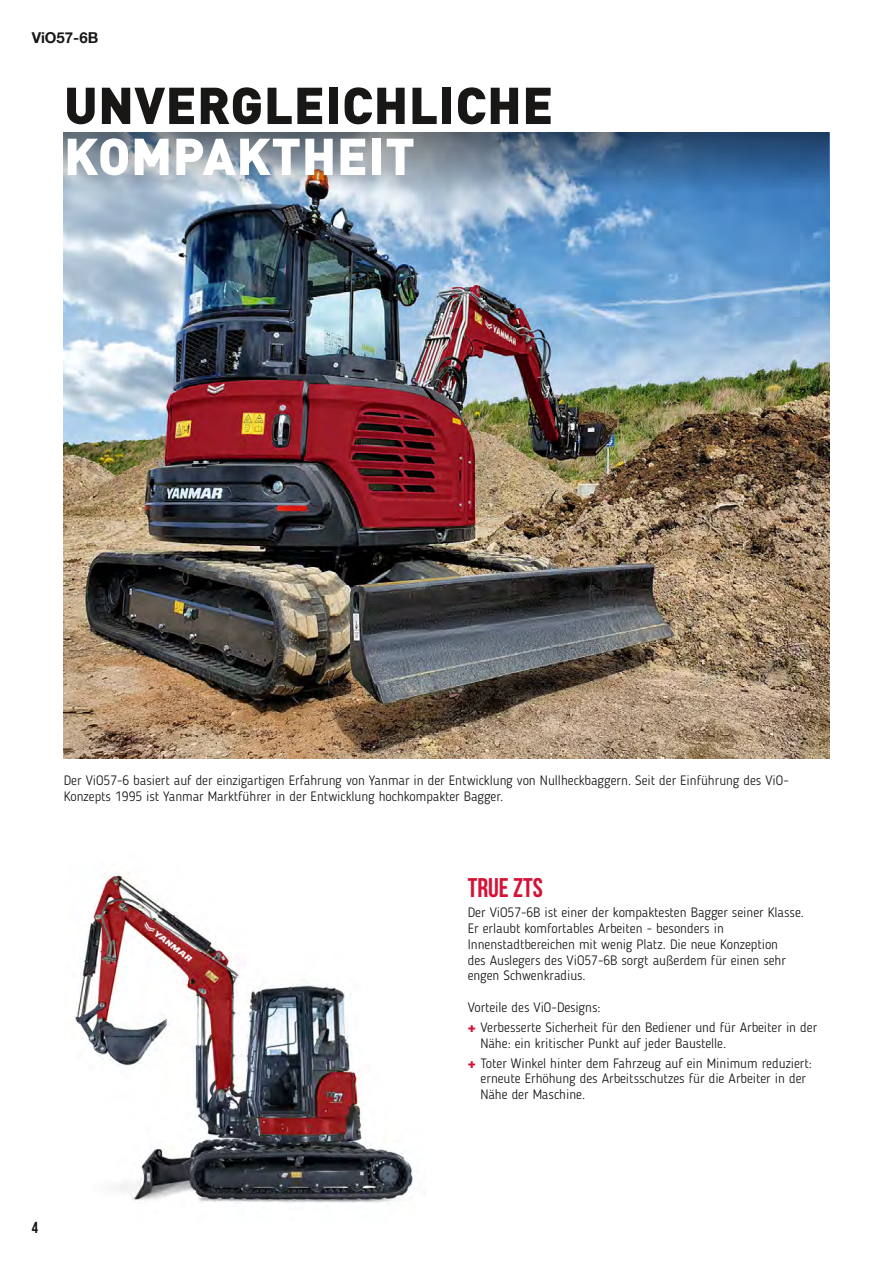
<style>
.page{position:relative;width:893px;height:1263px;background:#fff}
.page>*{position:absolute;margin:0;border:0;box-sizing:border-box;transform-origin:0 0}
.t1{font:900 51px "DINOT";letter-spacing:.01em;color:#181716}
.t2{font:900 51px "DINOT";letter-spacing:.01em;color:#fff}
.t3{font:700 27px "Bebas Neue";color:#d61136}
.t4{font:15.9px "Bebas Neue";color:#181716}
.t5{font:700 15px "Helvetica Neue LT Com";color:#181716}
.t6{font:300 13.5px/15.8px "Blogger Sans";color:#181716}
.s1{font-family:"Helvetica Neue LT Com";font-weight:900;color:#d61136}
</style>
<div class="page">
<img style="left:64px;top:191px;width:765px;height:568px">
<svg style="left:64px;top:133px;width:765px;height:58px;background:#6e869f"></svg>
<img style="left:75px;top:872px;width:342px;height:331px">
<p class="t5" style="left:32px;top:28px;width:68px">ViO57-6B</p>
<h1 class="t1" style="left:64px;top:71px;width:491px">UNVERGLEICHLICHE</h1>
<h1 class="t2" style="left:64px;top:122px;width:352px">KOMPAKTHEIT</h1>
<p class="t6" style="left:64px;top:773px;width:727px">Der ViO57-6 basiert auf der einzigartigen Erfahrung von Yanmar in der Entwicklung von Nullheckbaggern. Seit der Einführung des ViO-<br>Konzepts 1995 ist Yanmar Marktführer in der Entwicklung hochkompakter Bagger.</p>
<p class="t4" style="left:32px;top:1218px;width:8px">4</p>
<h2 class="t3" style="left:468px;top:873px;width:77px">TRUE ZTS</h2>
<p class="t6" style="left:468px;top:905px;width:338px">Der ViO57-6B ist einer der kompaktesten Bagger seiner Klasse.<br>Er erlaubt komfortables Arbeiten - besonders in Innenstadtbereichen mit wenig Platz. Die neue Konzeption<br>des Auslegers des ViO57-6B sorgt außerdem für einen sehr engen Schwenkradius.</p>
<p class="t6" style="left:468px;top:997px;width:351px;line-height:20px">Vorteile des ViO-Designs:<br><span class="s1">+</span> Verbesserte Sicherheit für den Bediener und für Arbeiter in der</p>
<p class="t6" style="left:468px;top:1033px;width:346px;line-height:20px;text-indent:13px">Nähe: ein kritischer Punkt auf jeder Baustelle.<br><span class="s1">+</span> Toter Winkel hinter dem Fahrzeug auf ein Minimum reduziert:</p>
<p class="t6" style="left:480px;top:1071px;width:327px">erneute Erhöhung des Arbeitsschutzes für die Arbeiter in der<br>Nähe der Maschine.</p>
</div>
